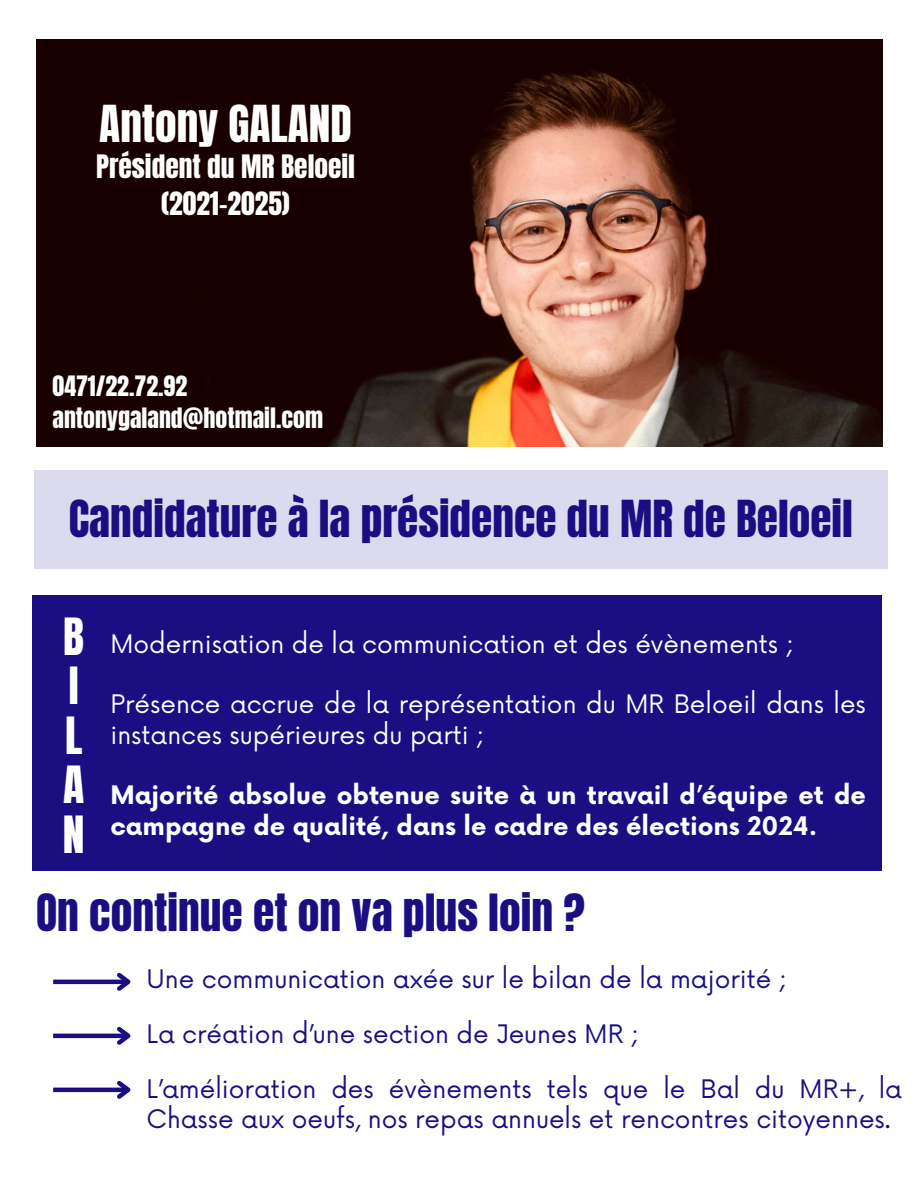
<style>
.page{position:relative;width:918px;height:1188px;background:#fff}
.page>*{position:absolute;margin:0;border:0;box-sizing:border-box;transform-origin:0 0}
.t1{font:43.65px "Anton";color:#1b0e82}
.t2{font:43.65px/49.5px "Anton";color:#fff}
.t3{font:43.35px "Anton";color:#1b0e82}
.t4{font:43.35px "Anton";color:#fff}
.t5{font:27.45px/37.8px "Anton";color:#fff;text-align:center}
.t6{font:24.9px/30.3px "Now";color:#1b0e82}
.t7{font:24.9px/30.3px "Now";color:#fff}
.t8{font:700 24.9px/30.3px "Now";color:#fff}
.t9{font:23.85px "Anton";color:#fff}
</style>
<div class="page">
<img style="left:36px;top:39px;width:846px;height:407px">
<div style="left:32px;top:596px;width:850px;height:275px;background:#1b0e82"></div>
<hr style="left:53px;top:980px;width:75px;height:4px;background:#1b0e82">
<svg style="left:113px;top:972px;width:18px;height:19px"></svg>
<hr style="left:53px;top:1034px;width:75px;height:4px;background:#1b0e82">
<svg style="left:113px;top:1026px;width:18px;height:19px"></svg>
<hr style="left:53px;top:1088px;width:75px;height:4px;background:#1b0e82">
<svg style="left:113px;top:1080px;width:18px;height:19px"></svg>
<div style="left:34px;top:471px;width:854px;height:98px;background:#dcdaef"></div>
<h2 class="t4" style="left:99px;top:93px;width:254px">Antony GALAND</h2>
<h4 class="t5" style="left:96px;top:148px;width:261px">Président du MR Beloeil (2021-2025)</h4>
<p class="t9" style="left:53px;top:368px;width:136px">0471/22.72.92</p>
<p class="t9" style="left:53px;top:401px;width:272px">antonygaland@hotmail.com</p>
<p class="t3" style="left:69px;top:487px;width:786px">Candidature à la présidence du MR de Beloeil</p>
<h2 class="t2" style="left:63px;top:612px;width:23px">B<br>I<br>L<br>A<br>N</h2>
<h4 class="t7" style="left:110px;top:630px;width:685px">Modernisation de la communication et des évènements ;</h4>
<h4 class="t7" style="left:110px;top:690px;width:757px">Présence accrue de la représentation du MR Beloeil dans les instances supérieures du parti ;</h4>
<h3 class="t8" style="left:110px;top:782px;width:757px">Majorité absolue obtenue suite à un travail d’équipe et de campagne de qualité, dans le cadre des élections 2024.</h3>
<h1 class="t1" style="left:36px;top:881px;width:550px">On continue et on va plus loin ?</h1>
<h2 class="t6" style="left:147px;top:965px;width:642px">Une communication axée sur le bilan de la majorité ;</h2>
<p class="t6" style="left:147px;top:1020px;width:494px">La création d’une section de Jeunes MR ;</p>
<h4 class="t6" style="left:147px;top:1075px;width:757px">L’amélioration des évènements tels que le Bal du MR+, la<br>Chasse aux oeufs, nos repas annuels et rencontres citoyennes.</h4>
</div>
